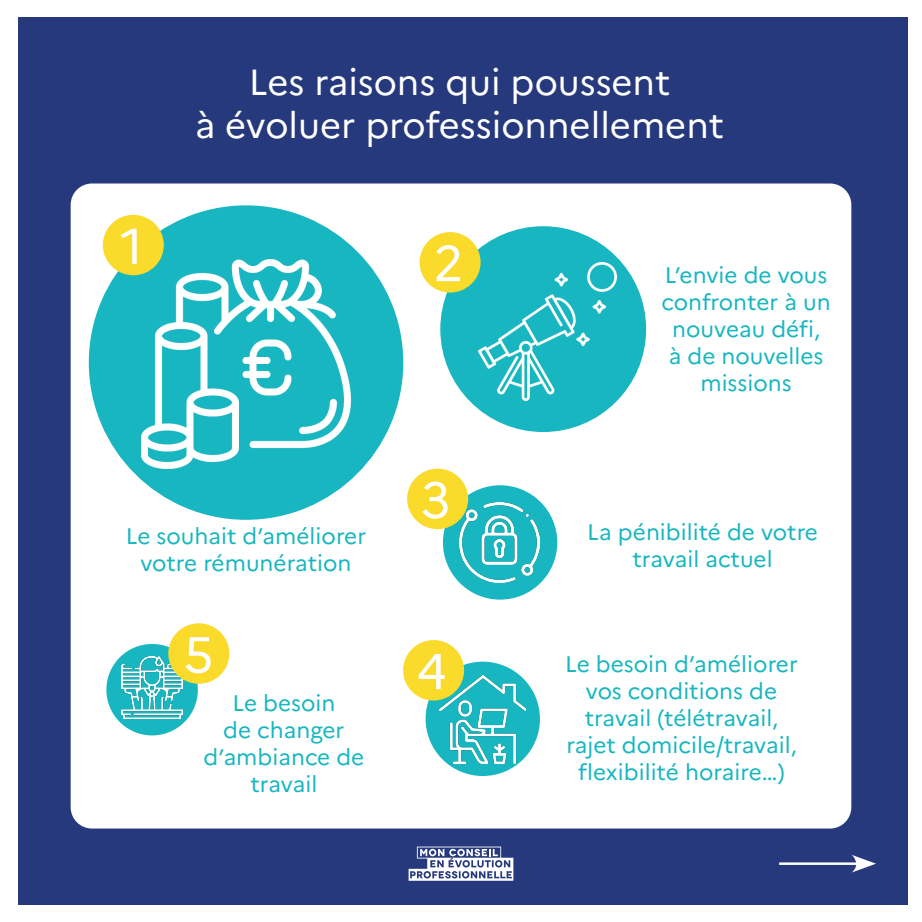
<style>
.page{position:relative;width:922px;height:922px;background:#fff}
.page>*{position:absolute;margin:0;border:0;box-sizing:border-box;transform-origin:0 0}
.t1{font:50.25px "Marianne";color:#fff}
.t2{font:36.25px "Marianne";color:#fff}
.t3{font:22.5px/27px "Marianne";color:#18b6c0;text-align:center}
</style>
<div class="page">
<div style="left:18px;top:18px;width:889px;height:886px;background:#26397c"></div>
<hr style="left:779px;top:862px;width:82px;height:2px;background:#fff">
<svg style="left:851px;top:855px;width:24px;height:17px"></svg>
<div style="left:71px;top:183px;width:780px;height:645px;background:#fff;border-radius:21px"></div>
<div style="left:89px;top:205px;width:314px;height:314px;background:#18b6c0;border-radius:50%"></div>
<div style="left:106px;top:643px;width:92px;height:92px;background:#18b6c0;border-radius:50%"></div>
<div style="left:443px;top:485px;width:114px;height:114px;background:#18b6c0;border-radius:50%"></div>
<div style="left:425px;top:661px;width:115px;height:114px;background:#18b6c0;border-radius:50%"></div>
<div style="left:440px;top:226px;width:206px;height:206px;background:#18b6c0;border-radius:50%"></div>
<img style="left:122px;top:656px;width:60px;height:61px">
<img style="left:141px;top:259px;width:209px;height:209px">
<img style="left:459px;top:502px;width:80px;height:80px">
<img style="left:478px;top:262px;width:138px;height:138px">
<img style="left:439px;top:675px;width:86px;height:87px">
<div style="left:103px;top:215px;width:61px;height:60px;background:#fada2a;border-radius:50%"></div>
<div style="left:419px;top:232px;width:61px;height:60px;background:#fada2a;border-radius:50%"></div>
<div style="left:403px;top:640px;width:61px;height:60px;background:#fada2a;border-radius:50%"></div>
<div style="left:168px;top:623px;width:61px;height:60px;background:#fada2a;border-radius:50%"></div>
<div style="left:407px;top:468px;width:61px;height:61px;background:#fada2a;border-radius:50%"></div>
<svg style="left:408px;top:846px;width:105px;height:34px"></svg>
<p class="t1" style="left:120px;top:215px;width:25px">1</p>
<p class="t2" style="left:249px;top:59px;width:423px">Les raisons qui poussent</p>
<p class="t2" style="left:195px;top:103px;width:530px">à évoluer professionnellement</p>
<p class="t1" style="left:433px;top:232px;width:32px">2</p>
<p class="t1" style="left:420px;top:469px;width:32px">3</p>
<p class="t3" style="left:661px;top:261px;width:171px">L’envie de vous confronter à un nouveau défi,<br>à de nouvelles missions</p>
<p class="t3" style="left:126px;top:522px;width:242px">Le souhait d’améliorer votre rémunération</p>
<p class="t3" style="left:587px;top:518px;width:232px">La pénibilité de votre travail actuel</p>
<p class="t1" style="left:183px;top:623px;width:32px">5</p>
<p class="t3" style="left:232px;top:688px;width:104px">Le besoin</p>
<p class="t3" style="left:203px;top:715px;width:162px">de changer d’ambiance de</p>
<p class="t3" style="left:250px;top:769px;width:68px">travail</p>
<p class="t1" style="left:416px;top:640px;width:32px">4</p>
<p class="t3" style="left:565px;top:650px;width:234px">Le besoin d’améliorer vos conditions de travail (télétravail, rajet domicile/travail, flexibilité horaire…)</p>
</div>
